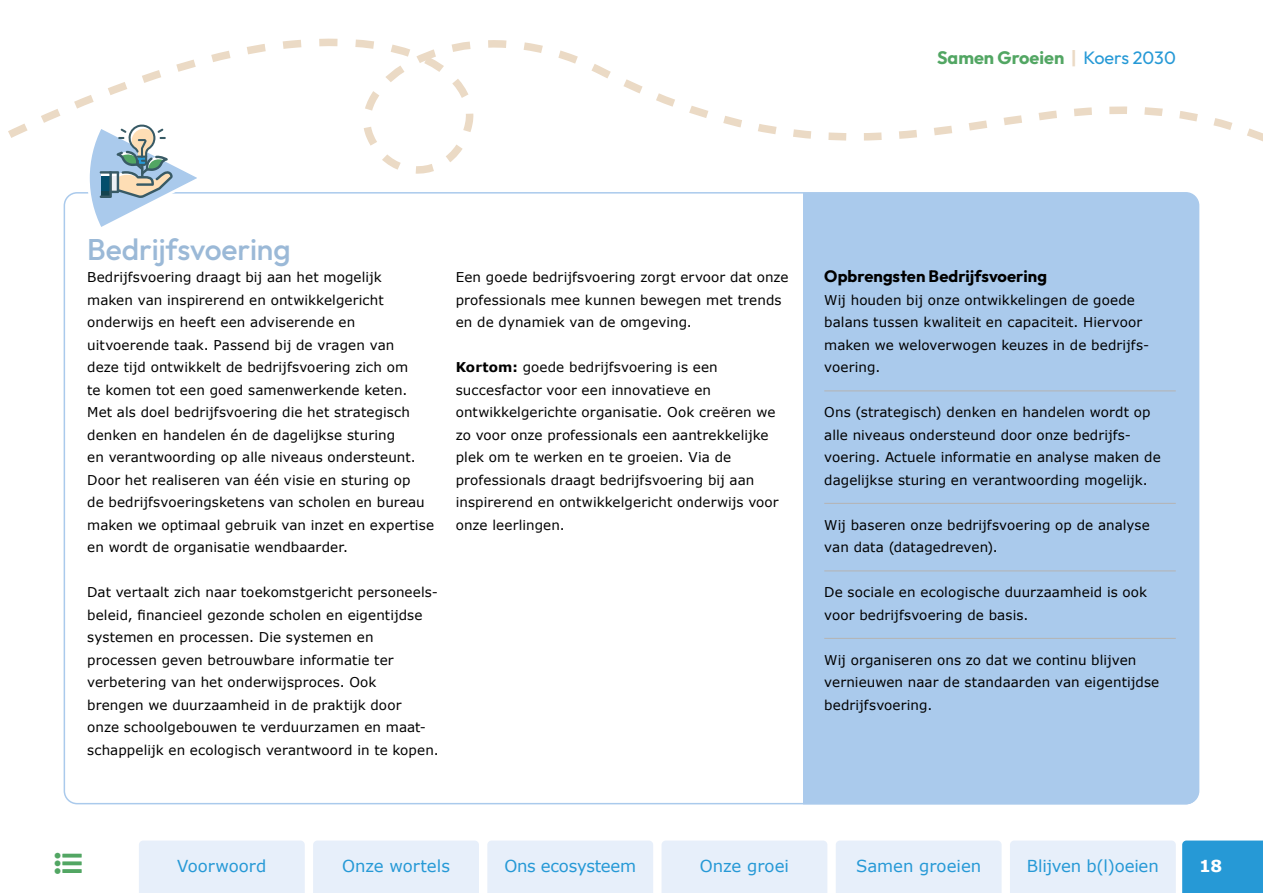
<style>
.page{position:relative;width:1263px;height:893px;background:#fff}
.page>*{position:absolute;margin:0;border:0;box-sizing:border-box;transform-origin:0 0}
.TUSSENKOP_GROEN{font:500 30px "Outfit";letter-spacing:-.005em;color:#9bb9d7}
.t1{font:700 18px "Outfit";color:#52a663}
.t2{font:16.5px "Verdana";letter-spacing:-.005em;color:#2699d6}
.BOLD{font:700 16.5px "Outfit";letter-spacing:.005em;color:#000}
.t3{font:700 16.5px "Verdana";color:#fff}
.BROODTEKST{font:13.5px/22.5px "Verdana";letter-spacing:.005em;color:#000}
.s1{color:#ebdac5}
.s2{font-weight:400;color:#2699d6}
.s3{font-weight:700}
</style>
<div class="page">
<div style="left:803px;top:218px;width:395px;height:586px;background:#aacaec"></div>
<svg style="left:415px;top:171px;width:18px;height:3px"></svg>
<svg style="left:615px;top:192px;width:585px;height:26px"></svg>
<svg style="left:283px;top:38px;width:980px;height:133px"></svg>
<hr style="left:824px;top:390px;width:352px;height:1px;background:#b4b6b9">
<hr style="left:824px;top:503px;width:352px;height:1px;background:#b4b6b9">
<hr style="left:824px;top:570px;width:352px;height:1px;background:#b4b6b9">
<hr style="left:824px;top:638px;width:352px;height:1px;background:#b4b6b9">
<svg style="left:8px;top:42px;width:275px;height:188px"></svg>
<div style="left:313px;top:840px;width:166px;height:53px;background:#e7effa"></div>
<div style="left:139px;top:840px;width:166px;height:53px;background:#e7effa"></div>
<div style="left:487px;top:840px;width:166px;height:53px;background:#e7effa"></div>
<div style="left:661px;top:840px;width:166px;height:53px;background:#e7effa"></div>
<div style="left:836px;top:840px;width:165px;height:53px;background:#e7effa"></div>
<div style="left:1010px;top:840px;width:166px;height:53px;background:#e7effa"></div>
<div style="left:1182px;top:840px;width:81px;height:53px;background:#2699d6"></div>
<h2 class="t1" style="left:937px;top:47px;width:240px">Samen Groeien <span class="s1">|</span> <span class="s2">Koers 2030</span></h2>
<p class="TUSSENKOP_GROEN" style="left:87px;top:232px;width:205px">Bedrijfsvoering</p>
<p class="BROODTEKST" style="left:87px;top:266px;width:348px">Bedrijfsvoering draagt bij aan het mogelijk<br>maken van inspirerend en ontwikkelgericht onderwijs en heeft een adviserende en uitvoerende taak. Passend bij de vragen van<br>deze tijd ontwikkelt de bedrijfsvoering zich om<br>te komen tot een goed samenwerkende keten.<br>Met als doel bedrijfsvoering die het strategisch denken en handelen én de dagelijkse sturing<br>en verantwoording op alle niveaus ondersteunt.<br>Door het realiseren van één visie en sturing op<br>de bedrijfsvoeringsketens van scholen en bureau maken we optimaal gebruik van inzet en expertise en wordt de organisatie wendbaarder.</p>
<p class="BROODTEKST" style="left:87px;top:581px;width:353px">Dat vertaalt zich naar toekomstgericht personeels&shy;beleid, financieel gezonde scholen en eigentijdse systemen en processen. Die systemen en processen geven betrouwbare informatie ter verbetering van het onderwijsproces. Ook<br>brengen we duurzaamheid in de praktijk door<br>onze schoolgebouwen te verduurzamen en maat&shy;schappelijk en ecologisch verantwoord in te kopen.</p>
<p class="BROODTEKST" style="left:456px;top:266px;width:334px">Een goede bedrijfsvoering zorgt ervoor dat onze professionals mee kunnen bewegen met trends en de dynamiek van de omgeving.</p>
<p class="BROODTEKST" style="left:456px;top:356px;width:324px"><span class="s3">Kortom:</span> goede bedrijfsvoering is een succesfactor voor een innovatieve en ontwikkelgerichte organisatie. Ook creëren we zo voor onze professionals een aantrekkelijke plek om te werken en te groeien. Via de professionals draagt bedrijfsvoering bij aan inspirerend en ontwikkelgericht onderwijs voor onze leerlingen.</p>
<p class="BOLD" style="left:824px;top:267px;width:224px">Opbrengsten Bedrijfsvoering</p>
<p class="BROODTEKST" style="left:824px;top:289px;width:324px">Wij houden bij onze ontwikkelingen de goede balans tussen kwaliteit en capaciteit. Hiervoor maken we weloverwogen keuzes in de bedrijfs&shy;voering.</p>
<p class="BROODTEKST" style="left:824px;top:401px;width:338px">Ons (strategisch) denken en handelen wordt op alle niveaus ondersteund door onze bedrijfs&shy;voering. Actuele informatie en analyse maken de dagelijkse sturing en verantwoording mogelijk.</p>
<p class="BROODTEKST" style="left:824px;top:514px;width:327px">Wij baseren onze bedrijfsvoering op de analyse van data (datagedreven).</p>
<p class="BROODTEKST" style="left:824px;top:581px;width:324px">De sociale en ecologische duurzaamheid is ook voor bedrijfsvoering de basis.</p>
<p class="BROODTEKST" style="left:824px;top:649px;width:337px">Wij organiseren ons zo dat we continu blijven vernieuwen naar de standaarden van eigentijdse bedrijfsvoering.</p>
<p class="t2" style="left:177px;top:855px;width:91px">Voorwoord</p>
<p class="t2" style="left:342px;top:855px;width:109px">Onze wortels</p>
<p class="t2" style="left:504px;top:855px;width:133px">Ons ecosysteem</p>
<p class="t2" style="left:700px;top:855px;width:91px">Onze groei</p>
<p class="t2" style="left:856px;top:855px;width:127px">Samen groeien</p>
<p class="t2" style="left:1027px;top:855px;width:133px">Blijven b(l)oeien</p>
<p class="t3" style="left:1199px;top:855px;width:25px">18</p>
</div>
